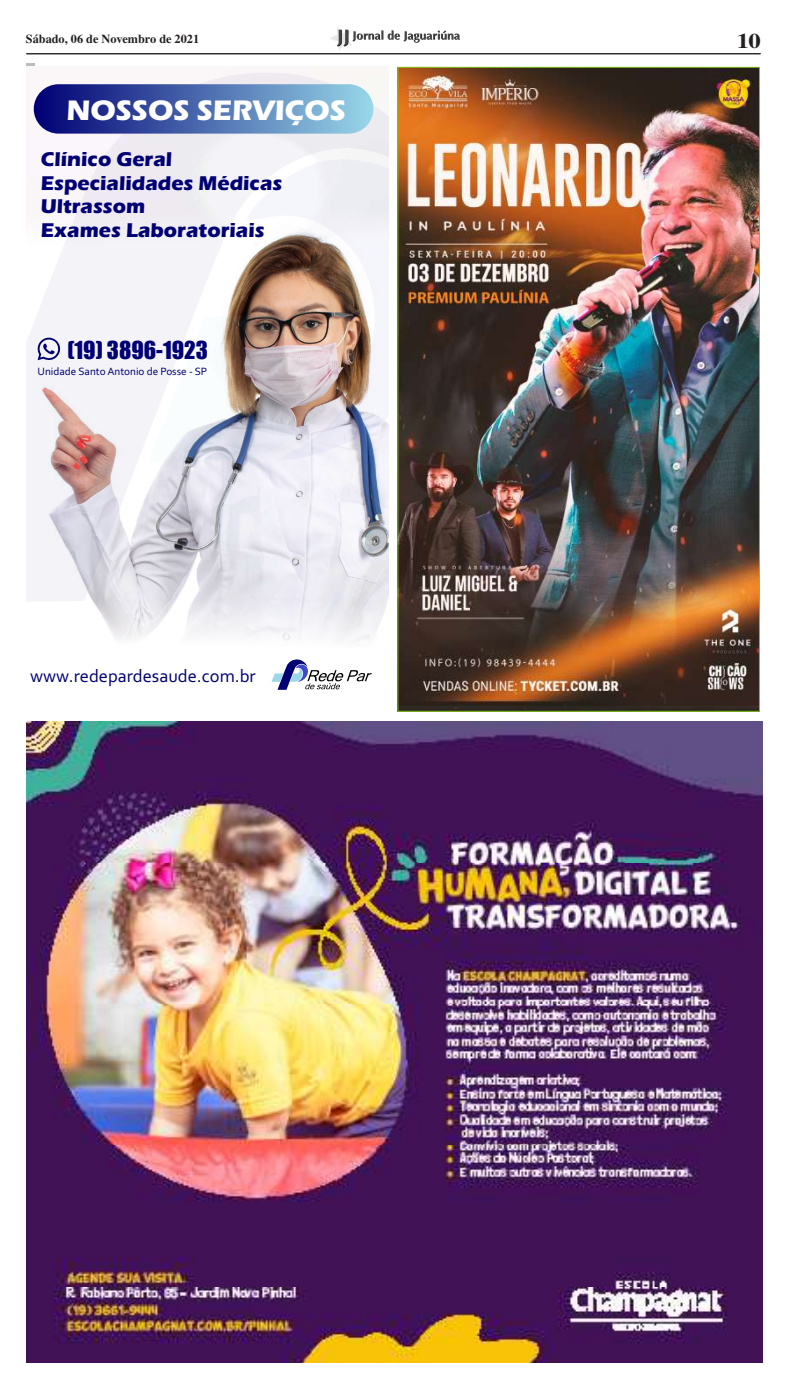
<style>
.page{position:relative;width:787px;height:1389px;background:#fff}
.page>*{position:absolute;margin:0;border:0;box-sizing:border-box;transform-origin:0 0}
.t1{font:700 29.22px "Eras ITC";color:#fff}
.t2{font:22.93px "Impact";color:#000074}
.t3{font:700 21px "Times";color:#231f20;scale:1.17 1}
.t4{font:700 20.65px/23.6px "Eras ITC";color:#000074}
.t5{font:18.38px "Corbel";color:#000074}
.t6{font:700 12.25px "Times";color:#231f20}
.t7{font:11.11px "Corbel";color:#000074}
</style>
<div class="page">
<hr style="left:26px;top:53px;width:733px;height:1px;background:#231f20">
<hr style="left:27px;top:53px;width:733px;height:1px;background:#231f20">
<svg style="left:26px;top:63px;width:9px;height:3px"></svg>
<img style="left:330px;top:27px;width:129px;height:23px">
<img style="left:26px;top:722px;width:736px;height:641px">
<img style="left:399px;top:69px;width:358px;height:641px">
<svg style="left:93px;top:602px;width:294px;height:73px"></svg>
<svg style="left:26px;top:67px;width:362px;height:535px;fill:#f2f1f7"></svg>
<svg style="left:149px;top:227px;width:223px;height:236px"></svg>
<img style="left:246px;top:156px;width:142px;height:304px">
<svg style="left:271px;top:659px;width:100px;height:31px"></svg>
<div style="left:34px;top:84px;width:339px;height:50px;background:linear-gradient(to right,#010174,#98d6e9);border-radius:25px"></div>
<svg style="left:35px;top:338px;width:26px;height:22px"></svg>
<p class="t6" style="left:26px;top:32px;width:175px">Sábado, 06 de Novembro de 2021</p>
<p class="t3" style="left:736px;top:29px;width:22px">10</p>
<h1 class="t1" style="left:66px;top:93px;width:281px">NOSSOS SERVIÇOS</h1>
<p class="t4" style="left:41px;top:148px;width:243px">Clínico Geral<br>Especialidades Médicas<br>Ultrassom<br>Exames Laboratoriais</p>
<p class="t2" style="left:67px;top:332px;width:142px">(19) 3896-1923</p>
<p class="t7" style="left:38px;top:365px;width:171px">Unidade Santo Antonio de Posse - SP</p>
<p class="t5" style="left:30px;top:664px;width:227px">www.redepardesaude.com.br</p>
</div>
